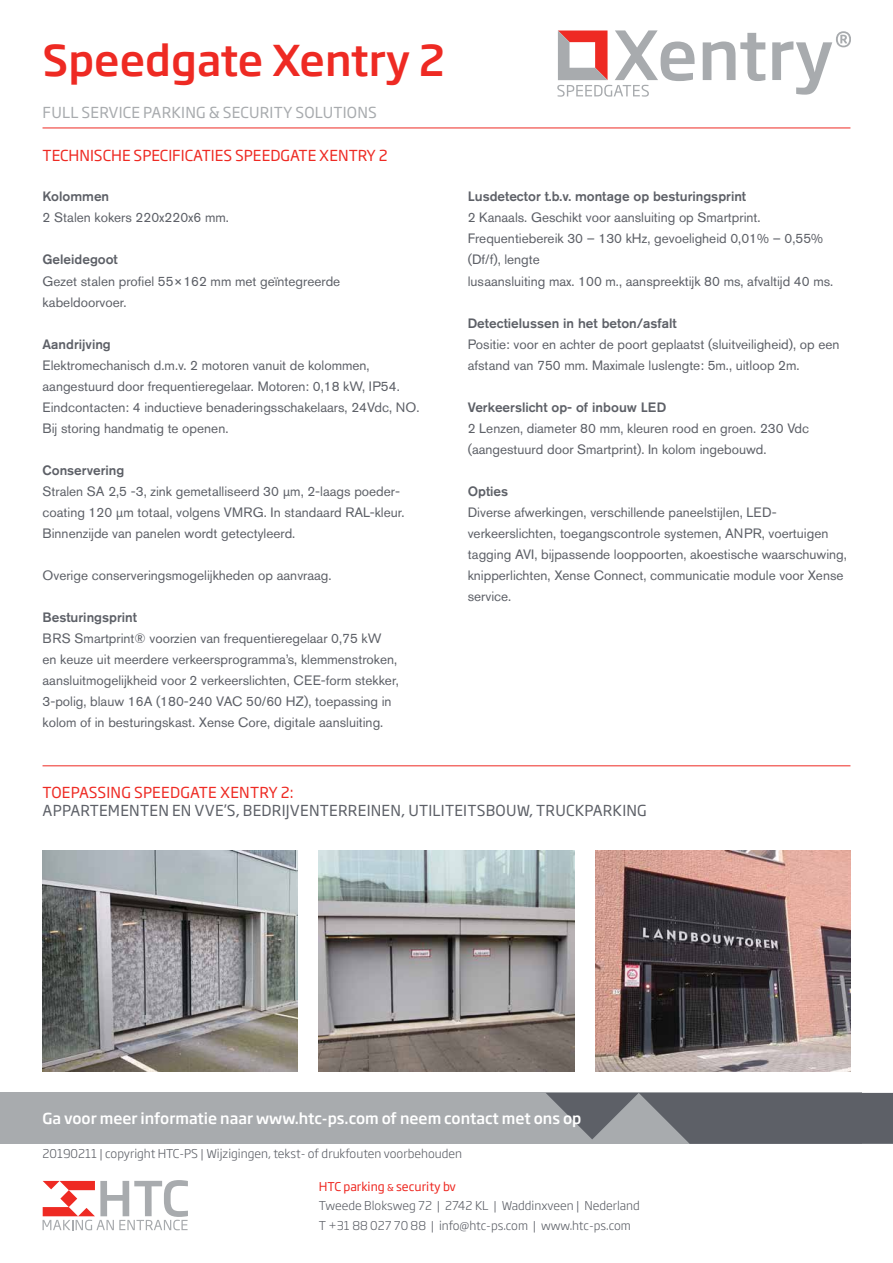
<style>
.page{position:relative;width:893px;height:1263px;background:#fff}
.page>*{position:absolute;margin:0;border:0;box-sizing:border-box;transform-origin:0 0}
.t1{font:500 42px "Soho Gothic Pro";color:#ee2a23}
.t2{font:15px "Soho Gothic Pro";letter-spacing:.015em;color:#5d6067}
.t3{font:15px "Soho Gothic Pro";color:#ee2a23}
.t4{font:500 15px "Soho Gothic Pro";color:#fff}
.t5{font:15px "Soho Gothic Pro";letter-spacing:.015em;color:#a8abae}
.t6{font:13.5px/21px "Akzidenz Grotesk BQ";color:#5d6067}
.t7{font:500 13.5px "Akzidenz Grotesk BQ";color:#5d6067}
.t8{font:300 12px/19.5px "Soho Gothic Pro";color:#5d6067}
.s1{font-weight:400;color:#ee2a23}
.s2{font-weight:400;font-size:9.15px;color:#ee2a23}
</style>
<div class="page">
<svg style="left:43px;top:1180px;width:145px;height:50px"></svg>
<div style="left:0;top:1093px;width:861px;height:51px;background:#a8abae"></div>
<svg style="left:546px;top:1093px;width:347px;height:51px"></svg>
<img style="left:43px;top:850px;width:255px;height:221px">
<img style="left:319px;top:850px;width:255px;height:221px">
<img style="left:595px;top:850px;width:255px;height:221px">
<hr style="left:43px;top:765px;width:807px;height:1px;background:#ee2a23">
<hr style="left:43px;top:128px;width:807px;height:1px;background:#ee2a23">
<svg style="left:703px;top:33px;width:62px;height:48px"></svg>
<svg style="left:772px;top:31px;width:78px;height:64px"></svg>
<svg style="left:557px;top:30px;width:138px;height:67px"></svg>
<h1 class="t1" style="left:43px;top:27px;width:404px">Speedgate Xentry 2</h1>
<p class="t5" style="left:43px;top:101px;width:336px">FULL SERVICE PARKING &amp; SECURITY SOLUTIONS</p>
<p class="t3" style="left:43px;top:143px;width:347px">TECHNISCHE SPECIFICATIES SPEEDGATE XENTRY 2</p>
<p class="t7" style="left:43px;top:188px;width:68px">Kolommen</p>
<p class="t6" style="left:43px;top:207px;width:188px">2 Stalen kokers 220x220x6 mm.</p>
<p class="t7" style="left:43px;top:251px;width:77px">Geleidegoot</p>
<p class="t6" style="left:43px;top:270px;width:299px">Gezet stalen profiel 55×162 mm met geïntegreerde kabeldoorvoer.</p>
<p class="t7" style="left:43px;top:335px;width:70px">Aandrijving</p>
<p class="t6" style="left:43px;top:354px;width:379px">Elektromechanisch d.m.v. 2 motoren vanuit de kolommen, aangestuurd door frequentieregelaar. Motoren: 0,18 kW, IP54.<br>Eindcontacten: 4 inductieve benaderingsschakelaars, 24Vdc, NO.<br>Bij storing handmatig te openen.</p>
<p class="t7" style="left:43px;top:461px;width:83px">Conservering</p>
<p class="t6" style="left:43px;top:480px;width:363px">Stralen SA 2,5 -3, zink gemetalliseerd 30 µm, 2-laags poeder&shy;coating 120 µm totaal, volgens VMRG. In standaard RAL-kleur.<br>Binnenzijde van panelen wordt getectyleerd.</p>
<p class="t6" style="left:43px;top:564px;width:291px">Overige conserveringsmogelijkheden op aanvraag.</p>
<p class="t7" style="left:43px;top:608px;width:96px">Besturingsprint</p>
<p class="t6" style="left:43px;top:627px;width:358px">BRS Smartprint® voorzien van frequentieregelaar 0,75 kW en keuze uit meerdere verkeersprogramma’s, klemmenstroken, aansluitmogelijkheid voor 2 verkeerslichten, CEE-form stekker, 3-polig, blauw 16A (180-240 VAC 50/60 HZ), toepassing in kolom of in besturingskast. Xense Core, digitale aansluiting.</p>
<p class="t7" style="left:468px;top:188px;width:280px">Lusdetector t.b.v. montage op besturingsprint</p>
<p class="t6" style="left:468px;top:207px;width:367px">2 Kanaals. Geschikt voor aansluiting op Smartprint.<br>Frequentiebereik 30 – 130 kHz, gevoeligheid 0,01% – 0,55% (Df/f), lengte<br>lusaansluiting max. 100 m., aanspreektijk 80 ms, afvaltijd 40 ms.</p>
<p class="t7" style="left:468px;top:314px;width:211px">Detectielussen in het beton/asfalt</p>
<p class="t6" style="left:468px;top:333px;width:373px">Positie: voor en achter de poort geplaatst (sluitveiligheid), op een afstand van 750 mm. Maximale luslengte: 5m., uitloop 2m.</p>
<p class="t7" style="left:468px;top:398px;width:200px">Verkeerslicht op- of inbouw LED</p>
<p class="t6" style="left:468px;top:417px;width:343px">2 Lenzen, diameter 80 mm, kleuren rood en groen. 230 Vdc (aangestuurd door Smartprint). In kolom ingebouwd.</p>
<p class="t7" style="left:468px;top:482px;width:42px">Opties</p>
<p class="t6" style="left:468px;top:501px;width:381px">Diverse afwerkingen, verschillende paneelstijlen, LED&shy;verkeerslichten, toegangscontrole systemen, ANPR, voertuigen tagging AVI, bijpassende looppoorten, akoestische waarschuwing, knipperlichten, Xense Connect, communicatie module voor Xense service.</p>
<p class="t3" style="left:43px;top:781px;width:252px">TOEPASSING SPEEDGATE XENTRY 2:</p>
<p class="t2" style="left:43px;top:799px;width:606px">APPARTEMENTEN EN VVE’S, BEDRIJVENTERREINEN, UTILITEITSBOUW, TRUCKPARKING</p>
<p class="t4" style="left:43px;top:1107px;width:540px">Ga voor meer informatie naar www.htc-ps.com of neem contact met ons op</p>
<p class="t8" style="left:43px;top:1143px;width:421px">20190211 | copyright HTC-PS | Wijzigingen, tekst- of drukfouten voorbehouden</p>
<p class="t8" style="left:319px;top:1175px;width:323px"><span class="s1">HTC parking</span> <span class="s2">&amp;</span> <span class="s1">security bv<br></span>Tweede Bloksweg 72 | 2742 KL | Waddinxveen | Nederland<br>T +31 88 027 70 88 | info@htc-ps.com | www.htc-ps.com</p>
</div>
